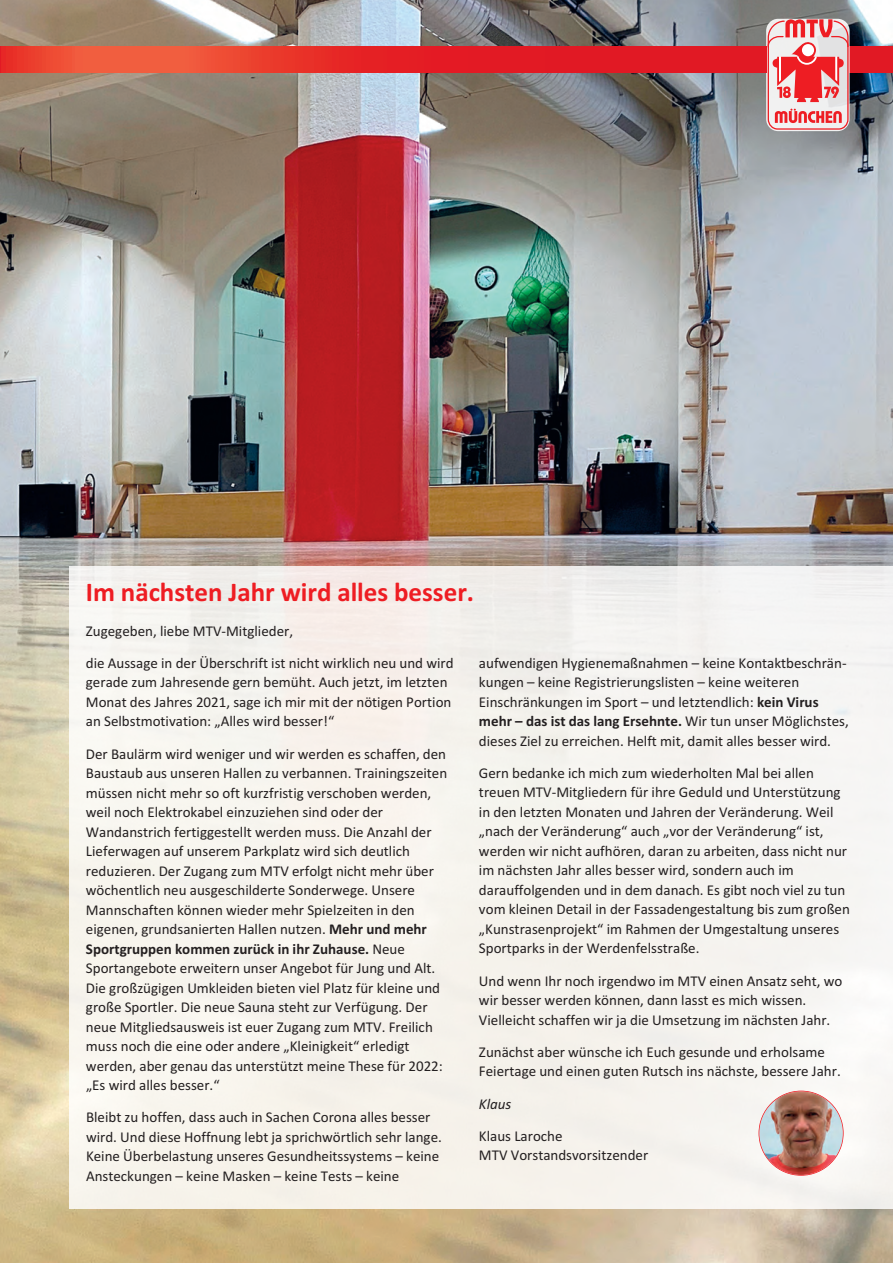
<style>
.page{position:relative;width:893px;height:1263px;background:#fff}
.page>*{position:absolute;margin:0;border:0;box-sizing:border-box;transform-origin:0 0}
.t1{font:700 27px "Calibri";color:#ee1d23}
.t2{font:15px/19.5px "Calibri";color:#231f20}
.t3{font:italic 15px "Calibri";color:#231f20}
.s1{font-weight:700}
</style>
<div class="page">
<img style="left:0;top:0;width:893px;height:1263px">
<div style="left:69px;top:566px;width:824px;height:642px;background:#f6f3ee"></div>
<div style="left:850px;top:47px;width:43px;height:25px;background:#e11924"></div>
<div style="left:766px;top:19px;width:84px;height:112px;background:#fff;border-radius:12px;opacity:.89"></div>
<svg style="left:768px;top:19px;width:81px;height:111px"></svg>
<svg style="left:1px;top:47px;width:765px;height:25px;background:#e72f2b"></svg>
<svg style="left:0;top:47px;width:1px;height:25px"></svg>
<img style="left:759px;top:1091px;width:84px;height:84px;border-radius:50%">
<div style="left:759px;top:1091px;width:85px;height:85px;border:2px solid #ee1d23;border-radius:50%"></div>
<h1 class="t1" style="left:86px;top:575px;width:390px">Im nächsten Jahr wird alles besser.</h1>
<p class="t2" style="left:86px;top:614px;width:369px;line-height:32.2px">Zugegeben, liebe MTV-Mitglieder,<br>die Aussage in der Überschrift ist nicht wirklich neu und wird</p>
<p class="t2" style="left:86px;top:672px;width:367px">gerade zum Jahresende gern bemüht. Auch jetzt, im letzten<br>Monat des Jahres 2021, sage ich mir mit der nötigen Portion an Selbstmotivation: „Alles wird besser!“</p>
<p class="t2" style="left:86px;top:744px;width:363px">Der Baulärm wird weniger und wir werden es schaffen, den Baustaub aus unseren Hallen zu verbannen. Trainingszeiten müssen nicht mehr so oft kurzfristig verschoben werden, weil noch Elektrokabel einzuziehen sind oder der Wandanstrich fertiggestellt werden muss. Die Anzahl der Lieferwagen auf unserem Parkplatz wird sich deutlich reduzieren. Der Zugang zum MTV erfolgt nicht mehr über wöchentlich neu ausgeschilderte Sonderwege. Unsere Mannschaften können wieder mehr Spielzeiten in den eigenen, grundsanierten Hallen nutzen. <span class="s1">Mehr und mehr Sportgruppen kommen zurück in ihr Zuhause.</span> Neue Sportangebote erweitern unser Angebot für Jung und Alt.<br>Die großzügigen Umkleiden bieten viel Platz für kleine und große Sportler. Die neue Sauna steht zur Verfügung. Der neue Mitgliedsausweis ist euer Zugang zum MTV. Freilich muss noch die eine oder andere „Kleinigkeit“ erledigt werden, aber genau das unterstützt meine These für 2022: „Es wird alles besser.“</p>
<p class="t2" style="left:86px;top:1107px;width:357px">Bleibt zu hoffen, dass auch in Sachen Corona alles besser wird. Und diese Hoffnung lebt ja sprichwörtlich sehr lange.<br>Keine Überbelastung unseres Gesundheitssystems – keine Ansteckungen – keine Masken – keine Tests – keine</p>
<p class="t2" style="left:479px;top:653px;width:371px">aufwendigen Hygienemaßnahmen – keine Kontaktbeschrän&shy;kungen – keine Registrierungslisten – keine weiteren Einschränkungen im Sport – und letztendlich: <span class="s1">kein Virus mehr – das ist das lang Ersehnte.</span> Wir tun unser Möglichstes, dieses Ziel zu erreichen. Helft mit, damit alles besser wird.</p>
<p class="t2" style="left:479px;top:763px;width:372px">Gern bedanke ich mich zum wiederholten Mal bei allen treuen MTV-Mitgliedern für ihre Geduld und Unterstützung in den letzten Monaten und Jahren der Veränderung. Weil „nach der Veränderung“ auch „vor der Veränderung“ ist, werden wir nicht aufhören, daran zu arbeiten, dass nicht nur im nächsten Jahr alles besser wird, sondern auch im darauffolgenden und in dem danach. Es gibt noch viel zu tun vom kleinen Detail in der Fassadengestaltung bis zum großen „Kunstrasenprojekt“ im Rahmen der Umgestaltung unseres Sportparks in der Werdenfelsstraße.</p>
<p class="t2" style="left:479px;top:971px;width:365px">Und wenn Ihr noch irgendwo im MTV einen Ansatz seht, wo wir besser werden können, dann lasst es mich wissen.<br>Vielleicht schaffen wir ja die Umsetzung im nächsten Jahr.</p>
<p class="t2" style="left:479px;top:1042px;width:363px">Zunächst aber wünsche ich Euch gesunde und erholsame<br>Feiertage und einen guten Rutsch ins nächste, bessere Jahr.</p>
<p class="t3" style="left:479px;top:1095px;width:34px">Klaus</p>
<p class="t2" style="left:479px;top:1126px;width:171px">Klaus Laroche<br>MTV Vorstandsvorsitzender</p>
</div>
